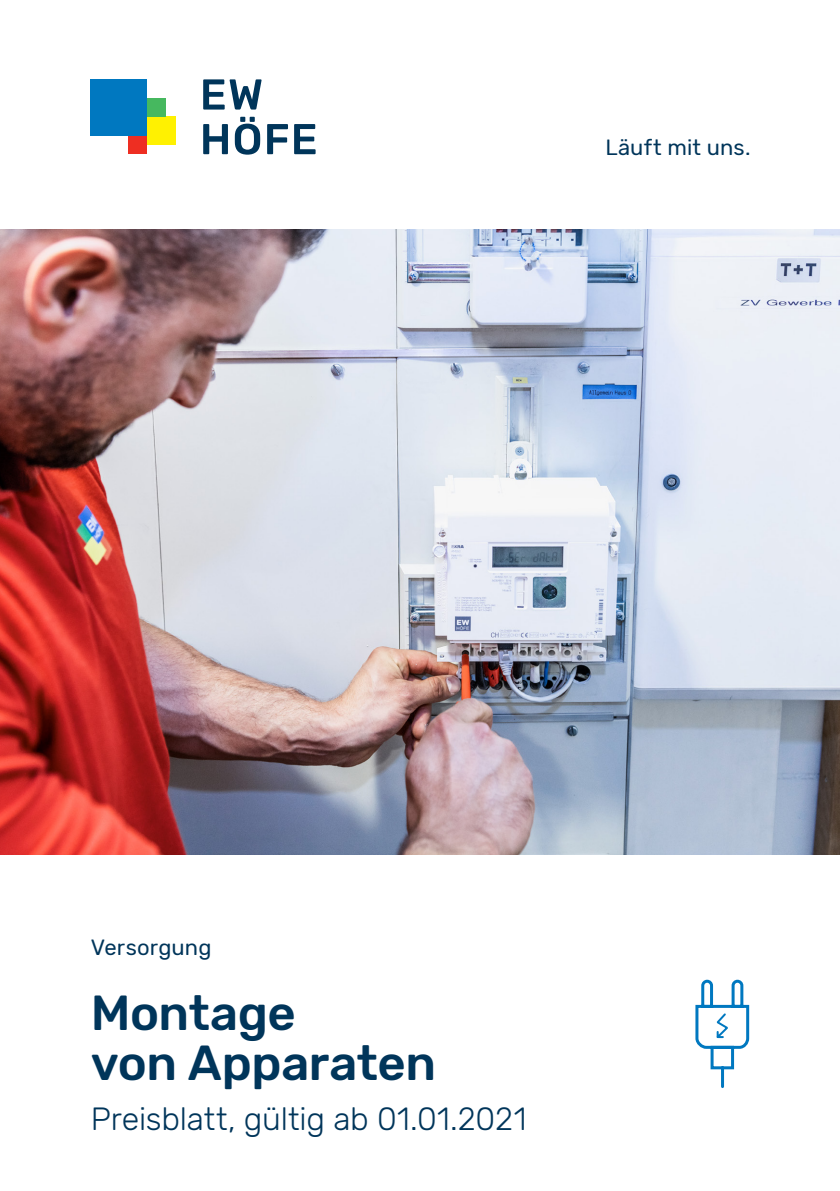
<style>
.page{position:relative;width:840px;height:1191px;background:#fff}
.page>*{position:absolute;margin:0;border:0;box-sizing:border-box;transform-origin:0 0}
.t1{font:500 49px/50px "Rubik";letter-spacing:-.01em;color:#00355a}
.t2{font:300 32px "Rubik";letter-spacing:-.005em;color:#00355a}
.t3{font:22px "Rubik";letter-spacing:.005em;color:#00355a}
</style>
<div class="page">
<div style="left:147px;top:117px;width:28px;height:28px;background:#fff101"></div>
<div style="left:128px;top:136px;width:19px;height:18px;background:#ee2e22"></div>
<div style="left:147px;top:98px;width:19px;height:19px;background:#46b85f"></div>
<div style="left:91px;top:79px;width:56px;height:57px;background:#0078c0"></div>
<svg style="left:203px;top:79px;width:58px;height:31px"></svg>
<svg style="left:203px;top:124px;width:25px;height:30px"></svg>
<svg style="left:235px;top:117px;width:25px;height:38px"></svg>
<svg style="left:267px;top:124px;width:21px;height:30px"></svg>
<svg style="left:294px;top:124px;width:21px;height:30px"></svg>
<img style="left:0;top:229px;width:839px;height:625px">
<svg style="left:695px;top:979px;width:53px;height:109px"></svg>
<p class="t3" style="left:605px;top:134px;width:146px">Läuft mit uns.</p>
<p class="t3" style="left:91px;top:934px;width:122px">Versorgung</p>
<h1 class="t1" style="left:91px;top:989px;width:346px">Montage<br>von Apparaten</h1>
<p class="t2" style="left:91px;top:1100px;width:437px">Preisblatt, gültig ab 01.01.2021</p>
</div>
